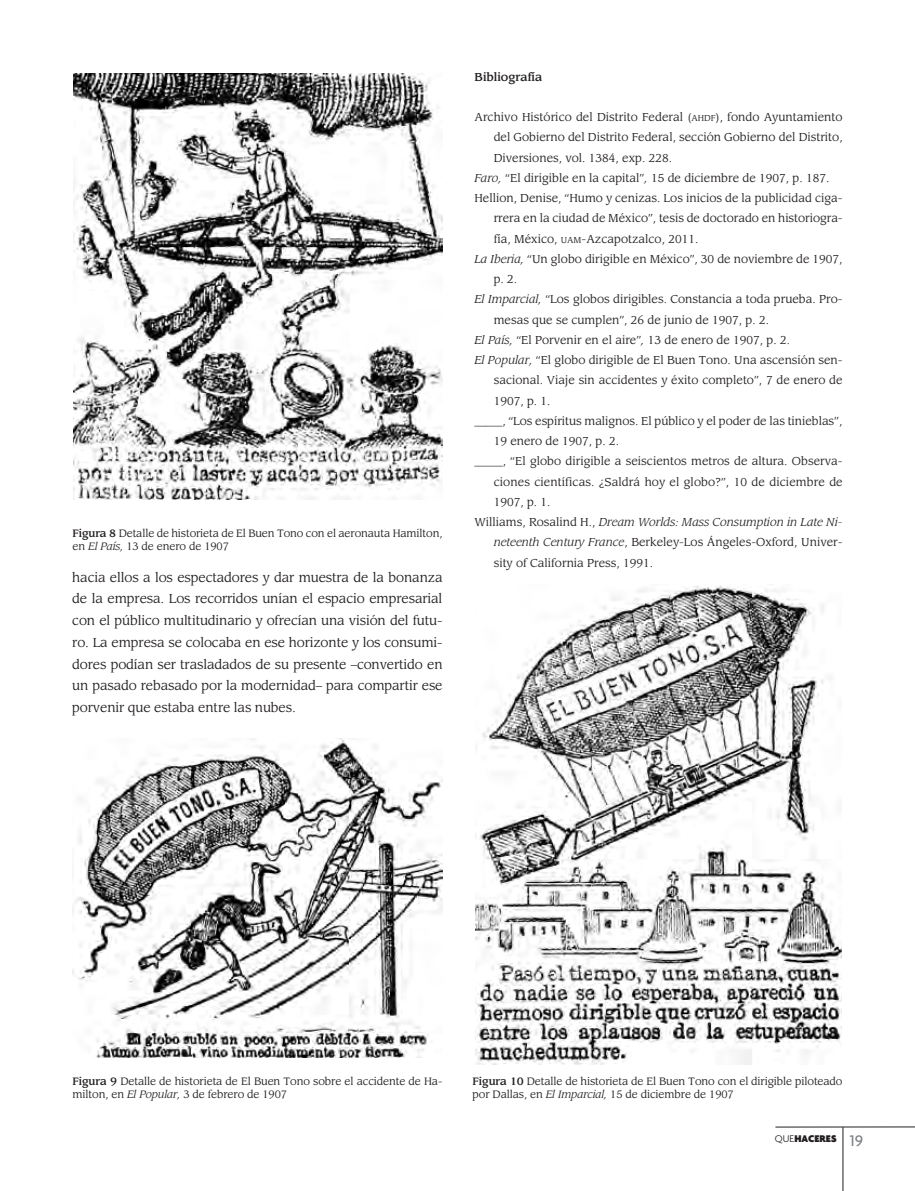
<style>
.page{position:relative;width:915px;height:1191px;background:#fff}
.page>*{position:absolute;margin:0;border:0;box-sizing:border-box;transform-origin:0 0}
.t1{font:12.75px/21.8px "Leawood";letter-spacing:-.01em;color:#231f20;text-align:justify}
.t2{font:11.25px "Leawood";color:#231f20}
.t3{font:italic 11.25px "Leawood";color:#231f20}
.t4{font:500 11.25px "Leawood";color:#231f20}
.t5{font:10.5px/12.6px "Leawood";letter-spacing:-.01em;color:#231f20}
.t6{font:900 10.5px "Agenda";color:#231f20}
.s1{font-weight:500}
.s2{font-style:italic}
.s3{font-size:8.4px}
.s4{font-style:inherit}
.s5{font-style:normal}
.s6{font-weight:300}
.s7{font-weight:500;font-size:16.5px;color:#808285}
</style>
<div class="page">
<hr style="left:842px;top:1127px;width:1px;height:64px;background:#231f20">
<hr style="left:775px;top:1126px;width:139px;height:1px;background:#231f20">
<img style="left:475px;top:585px;width:366px;height:479px">
<img style="left:73px;top:73px;width:369px;height:426px">
<img style="left:73px;top:738px;width:369px;height:319px">
<p class="t5" style="left:73px;top:527px;width:371px"><span class="s1">Figura 8</span> Detalle de historieta de El Buen Tono con el aeronauta Hamilton, en <span class="s2">El País,</span> 13 de enero de 1907</p>
<p class="t1" style="left:72px;top:566px;width:371px">hacia ellos a los espectadores y dar muestra de la bonanza de la empresa. Los recorridos unían el espacio empresarial con el público multitudinario y ofrecían una visión del futu&shy;ro. La empresa se colocaba en ese horizonte y los consumi&shy;dores podían ser trasladados de su presente –convertido en un pasado rebasado por la modernidad– para compartir ese porvenir que estaba entre las nubes.</p>
<p class="t4" style="left:474px;top:70px;width:69px">Bibliografía</p>
<p class="t2" style="left:474px;top:110px;width:369px">Archivo Histórico del Distrito Federal (<span class="s3">AHDF</span><span class="s4">),</span> fondo Ayuntamiento</p>
<p class="t2" style="left:493px;top:131px;width:350px">del Gobierno del Distrito Federal, sección Gobierno del Distrito,</p>
<p class="t2" style="left:493px;top:151px;width:180px">Diversiones, vol. 1384, exp. 228.</p>
<p class="t2" style="left:474px;top:171px;width:356px"><span class="s2">Faro,</span> “El dirigible en la capital”<span class="s2">,</span> 15 de diciembre de 1907, p. 187.</p>
<p class="t2" style="left:474px;top:191px;width:369px">Hellion, Denise, “Humo y cenizas. Los inicios de la publicidad ciga-</p>
<p class="t2" style="left:493px;top:212px;width:350px">rrera en la ciudad de México”, tesis de doctorado en historiogra-</p>
<p class="t2" style="left:493px;top:232px;width:206px">fía, México, <span class="s3">UAM</span>-Azcapotzalco, 2011.</p>
<p class="t2" style="left:474px;top:252px;width:369px"><span class="s2">La Iberia,</span> “Un globo dirigible en México”, 30 de noviembre de 1907,</p>
<p class="t2" style="left:493px;top:272px;width:25px">p. 2.</p>
<p class="t2" style="left:474px;top:293px;width:369px"><span class="s2">El Imparcial,</span> “Los globos dirigibles. Constancia a toda prueba. Pro-</p>
<p class="t2" style="left:493px;top:313px;width:277px">mesas que se cumplen”, 26 de junio de 1907, p. 2.</p>
<p class="t2" style="left:474px;top:333px;width:317px"><span class="s2">El País,</span> “El Porvenir en el aire”<span class="s2">,</span> 13 de enero de 1907, p. 2.</p>
<p class="t2" style="left:474px;top:353px;width:369px"><span class="s2">El Popular,</span> “El globo dirigible de El Buen Tono. Una ascensión sen-</p>
<p class="t2" style="left:493px;top:374px;width:350px">sacional. Viaje sin accidentes y éxito completo”, 7 de enero de</p>
<p class="t2" style="left:493px;top:394px;width:58px">1907, p. 1.</p>
<p class="t2" style="left:474px;top:414px;width:369px">_____, “Los espíritus malignos. El público y el poder de las tinieblas”,</p>
<p class="t2" style="left:493px;top:434px;width:127px">19 enero de 1907, p. 2.</p>
<p class="t2" style="left:474px;top:455px;width:369px">_____, “El globo dirigible a seiscientos metros de altura. Observa-</p>
<p class="t2" style="left:493px;top:475px;width:350px">ciones científicas. ¿Saldrá hoy el globo?”, 10 de diciembre de</p>
<p class="t2" style="left:493px;top:495px;width:58px">1907, p. 1.</p>
<p class="t3" style="left:474px;top:515px;width:369px"><span class="s5">Williams, Rosalind H.,</span> Dream Worlds: Mass Consumption in Late Ni-</p>
<p class="t2" style="left:493px;top:536px;width:350px"><span class="s2">neteenth Century France</span>, Berkeley-Los Ángeles-Oxford, Univer-</p>
<p class="t2" style="left:493px;top:556px;width:161px">sity of California Press, 1991.</p>
<p class="t5" style="left:73px;top:1075px;width:371px"><span class="s1">Figura 9</span> Detalle de historieta de El Buen Tono sobre el accidente de Ha&shy;milton, en <span class="s2">El Popular,</span> 3 de febrero de 1907</p>
<p class="t5" style="left:472px;top:1075px;width:371px"><span class="s1">Figura 10</span> Detalle de historieta de El Buen Tono con el dirigible piloteado por Dallas, en <span class="s2">El Imparcial,</span> 15 de diciembre de 1907</p>
<p class="t6" style="left:774px;top:1131px;width:90px"><span class="s6">QUE</span>HACERES <span class="s7">19</span></p>
</div>
